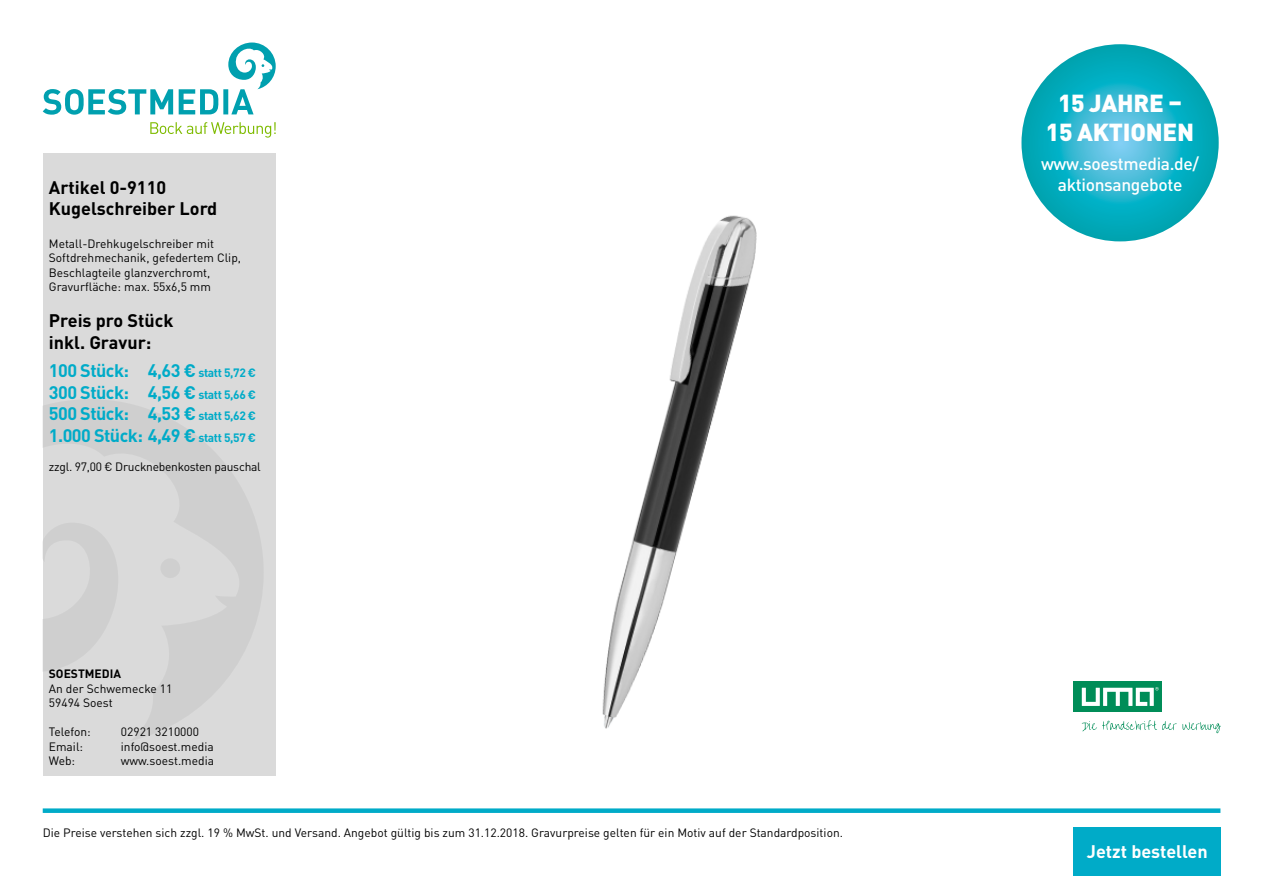
<style>
.page{position:relative;width:1263px;height:893px;background:#fff}
.page>*{position:absolute;margin:0;border:0;box-sizing:border-box;transform-origin:0 0}
.t1{font:900 24.3px/29.2px "DIN Pro";letter-spacing:-.01em;color:#fff;text-align:center}
.t2{font:700 18px/21.6px "DIN Pro";letter-spacing:-.03em;color:#00abc8;text-align:justify}
.t3{font:700 18px/21.6px "DIN Pro";color:#000}
.t4{font:700 18px "DIN Pro";color:#fff}
.t5{font:500 17.4px/20.9px "DIN Pro";letter-spacing:-.02em;color:#fff;text-align:center}
.t6{font:12px/14.4px "DIN Pro";color:#000}
.t7{font:12px "DIN Pro";letter-spacing:-.02em;color:#000}
.t8{font:700 12px "DIN Pro";color:#000}
.s1{font-size:12px}
</style>
<div class="page">
<div style="left:43px;top:808px;width:1177px;height:5px;background:#00abc8"></div>
<svg style="left:150px;top:122px;width:126px;height:16px"></svg>
<svg style="left:43px;top:43px;width:233px;height:72px"></svg>
<div style="left:43px;top:153px;width:233px;height:623px;background:#dadada"></div>
<svg style="left:43px;top:400px;width:220px;height:340px"></svg>
<div style="left:160px;top:558px;width:20px;height:20px;background:#cfcfcf;border-radius:50%"></div>
<svg style="left:1021px;top:44px;width:198px;height:197px;background:#1ab1c5"></svg>
<div style="left:1073px;top:827px;width:148px;height:48px;background:#00abc8"></div>
<img style="left:602px;top:215px;width:155px;height:514px">
<div style="left:1073px;top:682px;width:89px;height:30px;background:#008d58"></div>
<svg style="left:1082px;top:687px;width:77px;height:19px"></svg>
<svg style="left:1082px;top:720px;width:139px;height:13px"></svg>
<h2 class="t3" style="left:49px;top:176px;width:170px">Artikel 0-9110<br>Kugelschreiber Lord</h2>
<p class="t6" style="left:49px;top:236px;width:194px">Metall-Drehkugelschreiber mit Softdrehmechanik, gefedertem Clip, Beschlagteile glanzverchromt, Gravurfläche: max. 55x6,5 mm</p>
<h2 class="t3" style="left:49px;top:309px;width:126px">Preis pro Stück inkl. Gravur:</h2>
<h2 class="t2" style="left:49px;top:359px;width:209px">100 Stück: 4,63 € <span class="s1">statt 5,72 € </span>300 Stück: 4,56 € <span class="s1">statt 5,66 € </span>500 Stück: 4,53 € <span class="s1">statt 5,62 € </span>1.000 Stück: 4,49 € <span class="s1">statt 5,57 €</span></h2>
<p class="t7" style="left:49px;top:458px;width:213px">zzgl. 97,00 € Drucknebenkosten pauschal</p>
<p class="t8" style="left:49px;top:666px;width:74px">SOESTMEDIA</p>
<p class="t6" style="left:49px;top:681px;width:125px">An der Schwemecke 11<br>59494 Soest</p>
<p class="t6" style="left:49px;top:724px;width:43px">Telefon:</p>
<p class="t6" style="left:121px;top:724px;width:80px">02921 3210000</p>
<p class="t6" style="left:49px;top:738px;width:36px">Email:</p>
<p class="t6" style="left:121px;top:738px;width:94px">info@soest.media</p>
<p class="t6" style="left:49px;top:753px;width:28px">Web:</p>
<p class="t6" style="left:121px;top:753px;width:95px">www.soest.media</p>
<p class="t6" style="left:43px;top:825px;width:802px">Die Preise verstehen sich zzgl. 19 % MwSt. und Versand. Angebot gültig bis zum 31.12.2018. Gravurpreise gelten für ein Motiv auf der Standardposition.</p>
<h1 class="t1" style="left:1046px;top:88px;width:150px">15 JAHRE –<br>15 AKTIONEN</h1>
<h3 class="t5" style="left:1041px;top:153px;width:160px">www.soestmedia.de/ aktionsangebote</h3>
<h2 class="t4" style="left:1087px;top:839px;width:122px">Jetzt bestellen</h2>
</div>
